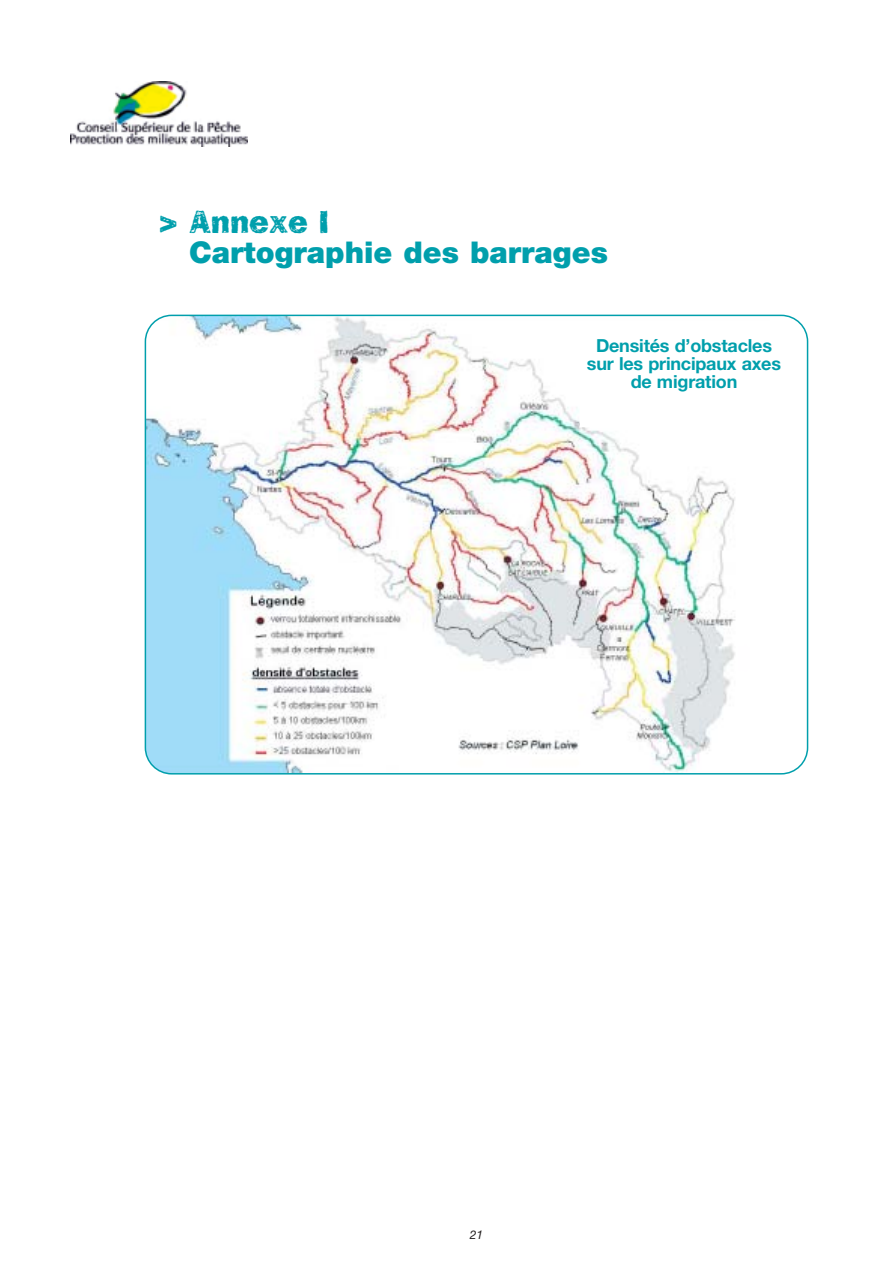
<style>
.page{position:relative;width:893px;height:1263px;background:#fff}
.page>*{position:absolute;margin:0;border:0;box-sizing:border-box;transform-origin:0 0}
.t1{font:33px "Frankie";color:#009fac}
.t2{font:900 30px "Helvetica Neue";color:#009fac}
.t3{font:700 18px/18px "Helvetica Neue";letter-spacing:-.01em;color:#009fac;text-align:center}
.t4{font:italic 12px "Helvetica Neue";color:#231f1f}
</style>
<div class="page">
<img style="left:146px;top:315px;width:589px;height:457px">
<div style="left:145px;top:315px;width:663px;height:460px;border:2px solid #009fac;border-radius:26px"></div>
<div style="left:580px;top:337px;width:207px;height:90px;background:#fff"></div>
<img style="left:71px;top:81px;width:177px;height:66px">
<h1 class="t1" style="left:159px;top:210px;width:172px">&gt; Annexe I</h1>
<h2 class="t2" style="left:189px;top:241px;width:420px">Cartographie des barrages</h2>
<p class="t3" style="left:587px;top:338px;width:196px">Densités d’obstacles sur les principaux axes de migration</p>
<p class="t4" style="left:470px;top:1230px;width:15px">21</p>
</div>
